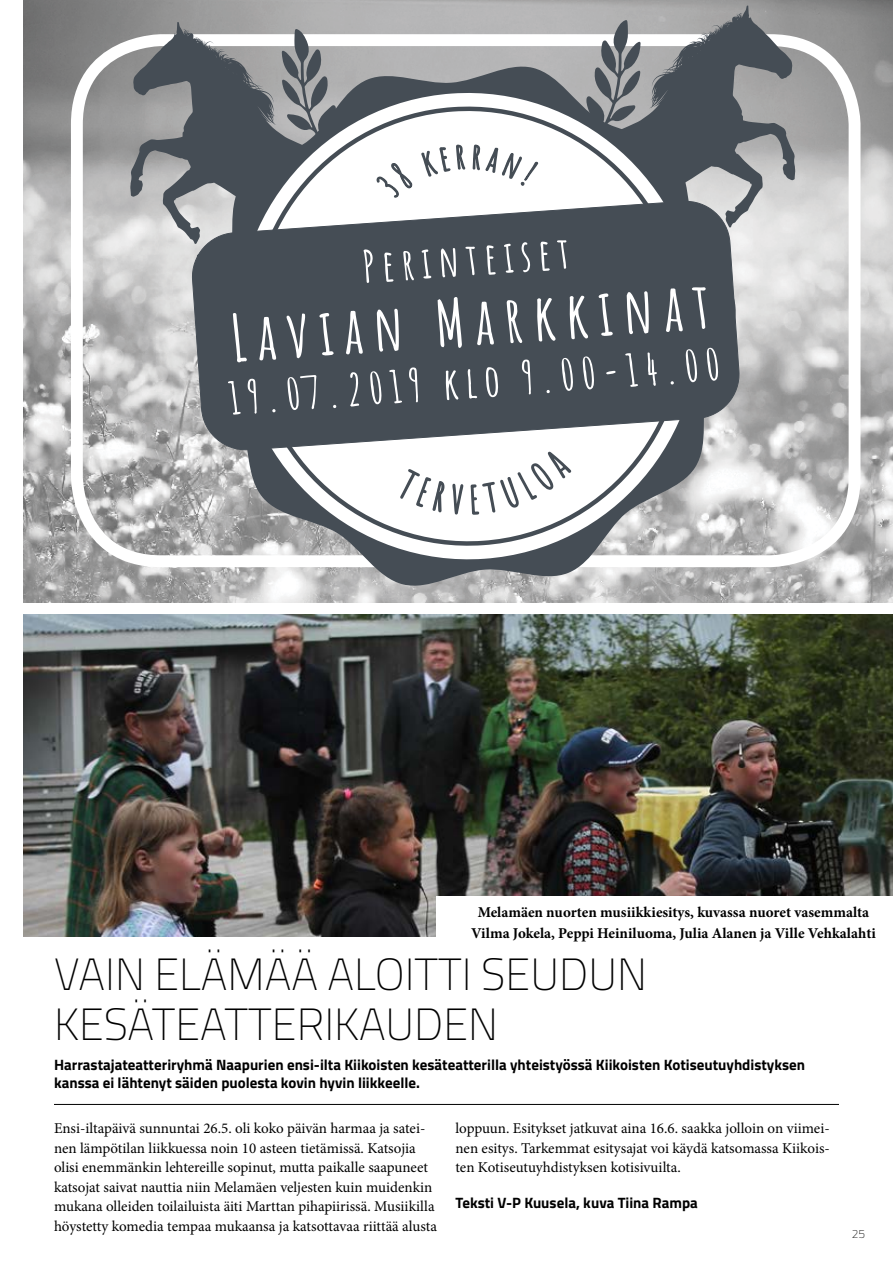
<style>
.page{position:relative;width:893px;height:1263px;background:#fff}
.page>*{position:absolute;margin:0;border:0;box-sizing:border-box;transform-origin:0 0}
.t1{font:200 45px/49.5px "Titillium Web";color:#000}
.t2{font:15px/19.5px "Minion Pro";color:#000}
.t3{font:700 15px/18px "Titillium Web";color:#000}
.t4{font:700 15px/21px "Minion Pro";color:#000;text-align:center}
.t5{font:200 12px "Titillium Web";color:#000}
</style>
<div class="page">
<img style="left:23px;top:0;width:870px;height:602px">
<div style="left:71px;top:34px;width:789px;height:533px;border:12px solid #fff;border-radius:84px"></div>
<svg style="left:130px;top:22px;width:284px;height:281px;background:#a3a5a7"></svg>
<svg style="left:512px;top:5px;width:283px;height:281px;background:#a8a9ab"></svg>
<svg style="left:586px;top:20px;width:55px;height:42px"></svg>
<svg style="left:282px;top:29px;width:54px;height:33px"></svg>
<svg style="left:199px;top:62px;width:538px;height:529px;background:#989b9e"></svg>
<svg style="left:229px;top:85px;width:478px;height:483px;fill:#495159"></svg>
<svg style="left:240px;top:96px;width:451px;height:460px"></svg>
<svg style="left:369px;top:120px;width:171px;height:79px"></svg>
<svg style="left:190px;top:199px;width:551px;height:253px;background:#656c72"></svg>
<svg style="left:364px;top:249px;width:9px;height:34px"></svg>
<svg style="left:384px;top:253px;width:9px;height:29px"></svg>
<svg style="left:403px;top:251px;width:11px;height:29px"></svg>
<svg style="left:422px;top:249px;width:9px;height:30px"></svg>
<svg style="left:441px;top:248px;width:15px;height:29px"></svg>
<svg style="left:465px;top:247px;width:10px;height:28px"></svg>
<svg style="left:486px;top:245px;width:10px;height:30px"></svg>
<svg style="left:504px;top:244px;width:10px;height:29px"></svg>
<svg style="left:521px;top:242px;width:9px;height:30px"></svg>
<svg style="left:540px;top:242px;width:10px;height:29px"></svg>
<svg style="left:557px;top:240px;width:9px;height:29px"></svg>
<svg style="left:233px;top:313px;width:14px;height:49px"></svg>
<svg style="left:259px;top:317px;width:17px;height:43px"></svg>
<svg style="left:627px;top:291px;width:22px;height:43px"></svg>
<svg style="left:666px;top:288px;width:17px;height:44px"></svg>
<svg style="left:692px;top:287px;width:14px;height:42px"></svg>
<svg style="left:228px;top:381px;width:13px;height:34px"></svg>
<svg style="left:248px;top:379px;width:9px;height:35px"></svg>
<svg style="left:272px;top:409px;width:4px;height:3px"></svg>
<svg style="left:286px;top:293px;width:330px;height:244px"></svg>
<svg style="left:625px;top:353px;width:13px;height:34px"></svg>
<svg style="left:648px;top:352px;width:9px;height:34px"></svg>
<svg style="left:686px;top:349px;width:11px;height:33px"></svg>
<svg style="left:707px;top:347px;width:11px;height:34px"></svg>
<hr style="left:54px;top:1104px;width:785px;height:1px;background:#000">
<img style="left:23px;top:614px;width:870px;height:322px">
<div style="left:437px;top:897px;width:456px;height:51px;background:#fff"></div>
<p class="t4" style="left:471px;top:902px;width:406px">Melamäen nuorten musiikkiesitys, kuvassa nuoret vasemmalta<br>Vilma Jokela, Peppi Heiniluoma, Julia Alanen ja Ville Vehkalahti</p>
<h1 class="t1" style="left:54px;top:948px;width:594px">VAIN ELÄMÄÄ ALOITTI SEUDUN<br>KESÄTEATTERIKAUDEN</h1>
<p class="t3" style="left:54px;top:1055px;width:753px">Harrastajateatteriryhmä Naapurien ensi-ilta Kiikoisten kesäteatterilla yhteistyössä Kiikoisten Kotiseutuyhdistyksen kanssa ei lähtenyt säiden puolesta kovin hyvin liikkeelle.</p>
<p class="t2" style="left:54px;top:1118px;width:385px">Ensi-iltapäivä sunnuntai 26.5. oli koko päivän harmaa ja satei&shy;nen lämpötilan liikkuessa noin 10 asteen tietämissä. Katsojia olisi enemmänkin lehtereille sopinut, mutta paikalle saapuneet katsojat saivat nauttia niin Melamäen veljesten kuin muidenkin mukana olleiden toilailuista äiti Marttan pihapiirissä. Musiikilla höystetty komedia tempaa mukaansa ja katsottavaa riittää alusta</p>
<p class="t2" style="left:455px;top:1118px;width:376px;text-align:justify">loppuun. Esitykset jatkuvat aina 16.6. saakka jolloin on viimei&shy;nen esitys. Tarkemmat esitysajat voi käydä katsomassa Kiikois&shy;ten Kotiseutuyhdistyksen kotisivuilta.</p>
<p class="t3" style="left:455px;top:1193px;width:244px">Teksti V-P Kuusela, kuva Tiina Rampa</p>
<p class="t5" style="left:852px;top:1225px;width:15px">25</p>
</div>
